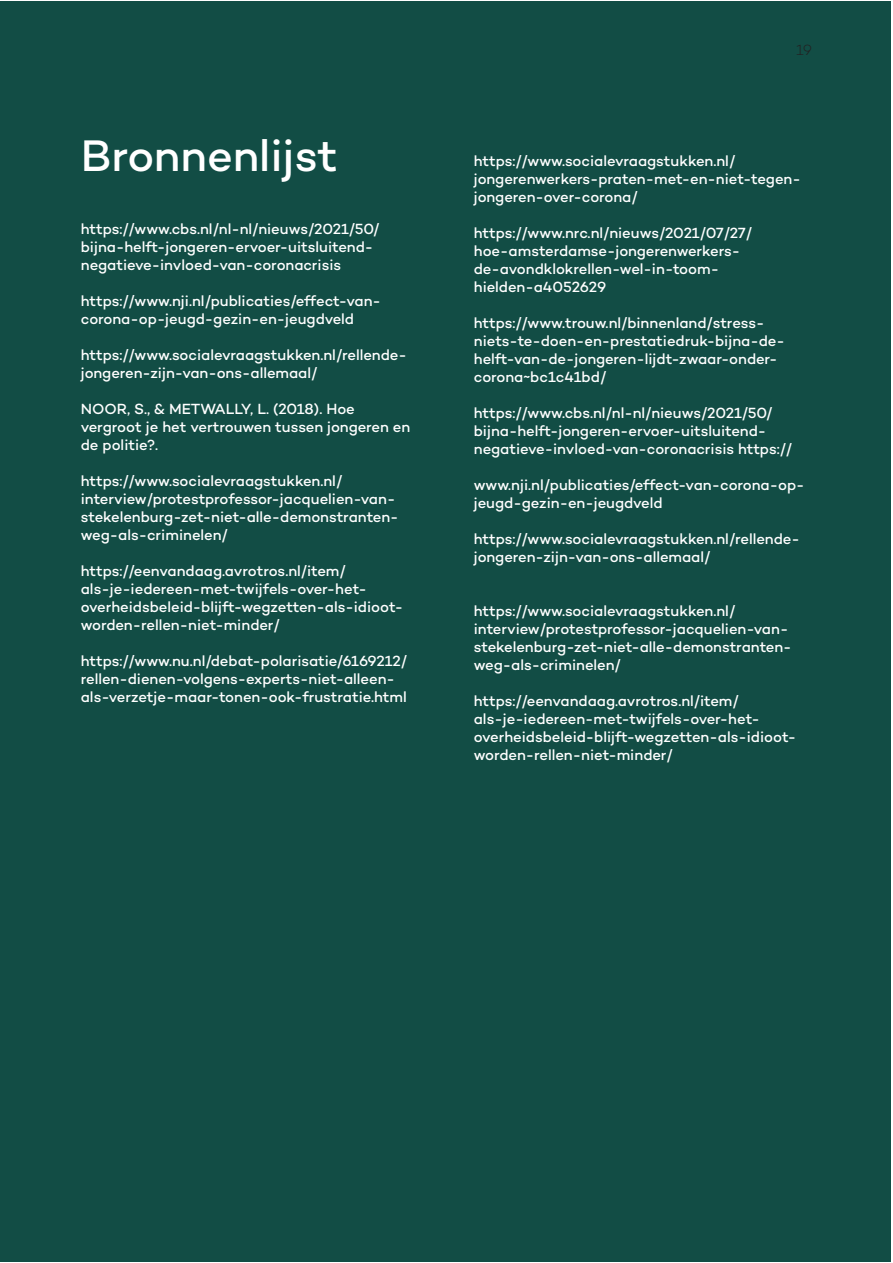
<style>
.page{position:relative;width:893px;height:1263px;background:#fff}
.page>*{position:absolute;margin:0;border:0;box-sizing:border-box;transform-origin:0 0}
.t1{font:500 45px "Campton";color:#fff}
.t2{font:500 15px/18px "Campton";letter-spacing:-.005em;color:#fff}
.t3{font:300 15px "Campton";color:#231f20}
</style>
<div class="page">
<div style="left:0;top:1px;width:891px;height:1261px;background:#124d45"></div>
<h1 class="t1" style="left:81px;top:128px;width:258px">Bronnenlijst</h1>
<p class="t2" style="left:81px;top:220px;width:300px">https://www.cbs.nl/nl-nl/nieuws/2021/50/ bijna-helft-jongeren-ervoer-uitsluitend&shy;negatieve-invloed-van-coronacrisis</p>
<p class="t2" style="left:81px;top:292px;width:302px">https://www.nji.nl/publicaties/effect-van&shy;corona-op-jeugd-gezin-en-jeugdveld</p>
<p class="t2" style="left:81px;top:346px;width:328px">https://www.socialevraagstukken.nl/rellende&shy;jongeren-zijn-van-ons-allemaal/</p>
<p class="t2" style="left:81px;top:400px;width:331px">NOOR, S., &amp; METWALLY, L. (2018). Hoe vergroot je het vertrouwen tussen jongeren en de politie?.</p>
<p class="t2" style="left:81px;top:472px;width:319px">https://www.socialevraagstukken.nl/ interview/protestprofessor-jacquelien-van&shy;stekelenburg-zet-niet-alle-demonstranten&shy;weg-als-criminelen/</p>
<p class="t2" style="left:81px;top:562px;width:324px">https://eenvandaag.avrotros.nl/item/ als-je-iedereen-met-twijfels-over-het&shy;overheidsbeleid-blijft-wegzetten-als-idioot&shy;worden-rellen-niet-minder/</p>
<p class="t2" style="left:81px;top:652px;width:328px">https://www.nu.nl/debat-polarisatie/6169212/ rellen-dienen-volgens-experts-niet-alleen&shy;als-verzetje-maar-tonen-ook-frustratie.html</p>
<p class="t3" style="left:796px;top:40px;width:18px">19</p>
<p class="t2" style="left:474px;top:152px;width:328px">https://www.socialevraagstukken.nl/ jongerenwerkers-praten-met-en-niet-tegen&shy;jongeren-over-corona/</p>
<p class="t2" style="left:474px;top:224px;width:279px">https://www.nrc.nl/nieuws/2021/07/27/ hoe-amsterdamse-jongerenwerkers&shy;de-avondklokrellen-wel-in-toom&shy;hielden-a4052629</p>
<p class="t2" style="left:474px;top:314px;width:313px">https://www.trouw.nl/binnenland/stress&shy;niets-te-doen-en-prestatiedruk-bijna-de&shy;helft-van-de-jongeren-lijdt-zwaar-onder&shy;corona~bc1c41bd/</p>
<p class="t2" style="left:474px;top:404px;width:320px">https://www.cbs.nl/nl-nl/nieuws/2021/50/ bijna-helft-jongeren-ervoer-uitsluitend&shy;negatieve-invloed-van-coronacrisis https://</p>
<p class="t2" style="left:474px;top:476px;width:332px">www.nji.nl/publicaties/effect-van-corona-op&shy;jeugd-gezin-en-jeugdveld</p>
<p class="t2" style="left:474px;top:530px;width:328px">https://www.socialevraagstukken.nl/rellende&shy;jongeren-zijn-van-ons-allemaal/</p>
<p class="t2" style="left:474px;top:602px;width:319px">https://www.socialevraagstukken.nl/ interview/protestprofessor-jacquelien-van&shy;stekelenburg-zet-niet-alle-demonstranten&shy;weg-als-criminelen/</p>
<p class="t2" style="left:474px;top:692px;width:324px">https://eenvandaag.avrotros.nl/item/ als-je-iedereen-met-twijfels-over-het&shy;overheidsbeleid-blijft-wegzetten-als-idioot&shy;worden-rellen-niet-minder/</p>
</div>
